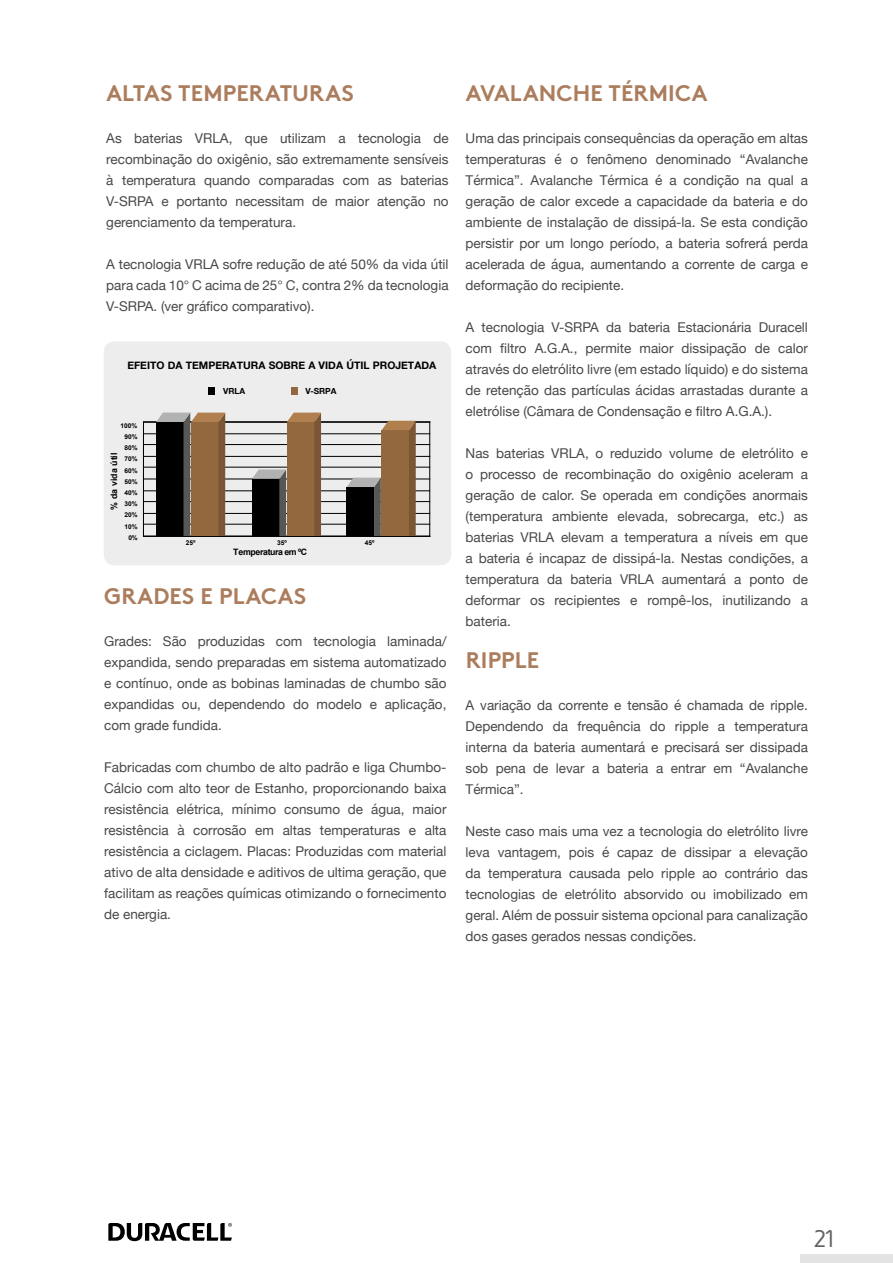
<style>
.page{position:relative;width:893px;height:1263px;background:#fff}
.page>*{position:absolute;margin:0;border:0;box-sizing:border-box;transform-origin:0 0}
.t1{font:24px "Oblik";color:#646363}
.t2{font:700 22.5px "Brown";letter-spacing:.005em;color:#ac7d5d}
.t3{font:13.5px/21px "Helvetica Neue";color:#494848;text-align:justify}
.t4{font:700 10.35px "Helvetica Neue";color:#000}
.t5{font:700 8.85px "Arial";letter-spacing:-.04em;color:#000}
.t6{font:700 8.85px "Arial";color:#000}
.t7{font:700 8.4px "Helvetica Neue";color:#000}
.t8{font:700 6.6px/11.2px "Arial";letter-spacing:-.005em;color:#000;text-align:right}
</style>
<div class="page">
<div style="left:104px;top:341px;width:347px;height:224px;background:#ededed;border-radius:11px"></div>
<hr style="left:143px;top:524px;width:287px;height:1px;background:#000">
<hr style="left:143px;top:513px;width:287px;height:1px;background:#000">
<hr style="left:143px;top:501px;width:287px;height:1px;background:#000">
<hr style="left:143px;top:491px;width:287px;height:1px;background:#000">
<hr style="left:143px;top:479px;width:287px;height:1px;background:#000">
<hr style="left:143px;top:467px;width:287px;height:1px;background:#000">
<hr style="left:143px;top:456px;width:287px;height:1px;background:#000">
<hr style="left:143px;top:444px;width:287px;height:1px;background:#000">
<hr style="left:143px;top:433px;width:287px;height:1px;background:#000">
<hr style="left:143px;top:422px;width:287px;height:1px;background:#000">
<hr style="left:144px;top:536px;width:286px;height:1px;background:#000">
<hr style="left:143px;top:422px;width:1px;height:114px;background:#000">
<svg style="left:156px;top:413px;width:69px;height:123px;background:#57432f"></svg>
<svg style="left:252px;top:413px;width:69px;height:123px"></svg>
<svg style="left:347px;top:421px;width:69px;height:115px"></svg>
<div style="left:291px;top:387px;width:7px;height:8px;background:#93683f"></div>
<div style="left:208px;top:387px;width:7px;height:8px;background:#000"></div>
<svg style="left:108px;top:1223px;width:124px;height:18px"></svg>
<div style="left:800px;top:1254px;width:93px;height:9px;background:#e3e3e3"></div>
<h2 class="t2" style="left:106px;top:75px;width:249px">ALTAS TEMPERATURAS</h2>
<p class="t3" style="left:106px;top:128px;width:344px">As baterias VRLA, que utilizam a tecnologia de recombinação do oxigênio, são extremamente sensíveis à temperatura quando comparadas com as baterias V-SRPA e portanto necessitam de maior atenção no gerenciamento da temperatura.</p>
<p class="t3" style="left:106px;top:255px;width:344px">A tecnologia VRLA sofre redução de até 50% da vida útil para cada 10° C acima de 25° C, contra 2% da tecnologia V-SRPA. (ver gráfico comparativo).</p>
<p class="t4" style="left:127px;top:357px;width:310px">EFEITO DA TEMPERATURA SOBRE A VIDA ÚTIL PROJETADA</p>
<p class="t8" style="left:121px;top:420px;width:19px">100%<br>90%<br>80%<br>70%<br>60%<br>50%<br>40%<br>30%<br>20%<br>10%<br>0%</p>
<p class="t6" style="left:108px;top:510px;width:58px;rotate:-90deg">% da vida útil</p>
<p class="t7" style="left:223px;top:384px;width:23px">VRLA</p>
<p class="t7" style="left:306px;top:384px;width:32px">V-SRPA</p>
<p class="t8" style="left:186px;top:537px;width:11px">25º</p>
<p class="t8" style="left:277px;top:537px;width:11px">35º</p>
<p class="t8" style="left:365px;top:537px;width:11px">45º</p>
<p class="t5" style="left:233px;top:546px;width:75px">Temperatura em ºC</p>
<h2 class="t2" style="left:104px;top:578px;width:203px">GRADES E PLACAS</h2>
<p class="t3" style="left:104px;top:631px;width:344px">Grades: São produzidas com tecnologia laminada/ expandida, sendo preparadas em sistema automatizado e contínuo, onde as bobinas laminadas de chumbo são expandidas ou, dependendo do modelo e aplicação, com grade fundida.</p>
<p class="t3" style="left:104px;top:757px;width:344px">Fabricadas com chumbo de alto padrão e liga Chumbo-Cálcio com alto teor de Estanho, proporcionando baixa resistência elétrica, mínimo consumo de água, maior resistência à corrosão em altas temperaturas e alta resistência a ciclagem. Placas: Produzidas com material ativo de alta densidade e aditivos de ultima geração, que facilitam as reações químicas otimizando o fornecimento de energia.</p>
<h2 class="t2" style="left:466px;top:75px;width:243px">AVALANCHE TÉRMICA</h2>
<p class="t3" style="left:466px;top:128px;width:344px">Uma das principais consequências da operação em altas temperaturas é o fenômeno denominado “Avalanche Térmica”. Avalanche Térmica é a condição na qual a geração de calor excede a capacidade da bateria e do ambiente de instalação de dissipá-la. Se esta condição persistir por um longo período, a bateria sofrerá perda acelerada de água, aumentando a corrente de carga e deformação do recipiente.</p>
<p class="t3" style="left:466px;top:318px;width:344px">A tecnologia V-SRPA da bateria Estacionária Duracell com filtro A.G.A., permite maior dissipação de calor através do eletrólito livre (em estado líquido) e do sistema de retenção das partículas ácidas arrastadas durante a eletrólise (Câmara de Condensação e filtro A.G.A.).</p>
<p class="t3" style="left:466px;top:444px;width:344px">Nas baterias VRLA, o reduzido volume de eletrólito e o processo de recombinação do oxigênio aceleram a geração de calor. Se operada em condições anormais (temperatura ambiente elevada, sobrecarga, etc.) as baterias VRLA elevam a temperatura a níveis em que a bateria é incapaz de dissipá-la. Nestas condições, a temperatura da bateria VRLA aumentará a ponto de deformar os recipientes e rompê-los, inutilizando a bateria.</p>
<h2 class="t2" style="left:466px;top:642px;width:75px">RIPPLE</h2>
<p class="t3" style="left:466px;top:695px;width:344px">A variação da corrente e tensão é chamada de ripple.<br>Dependendo da frequência do ripple a temperatura interna da bateria aumentará e precisará ser dissipada sob pena de levar a bateria a entrar em “Avalanche Térmica”.</p>
<p class="t3" style="left:466px;top:822px;width:344px">Neste caso mais uma vez a tecnologia do eletrólito livre leva vantagem, pois é capaz de dissipar a elevação da temperatura causada pelo ripple ao contrário das tecnologias de eletrólito absorvido ou imobilizado em geral. Além de possuir sistema opcional para canalização dos gases gerados nessas condições.</p>
<h1 class="t1" style="left:814px;top:1224px;width:21px">21</h1>
</div>
